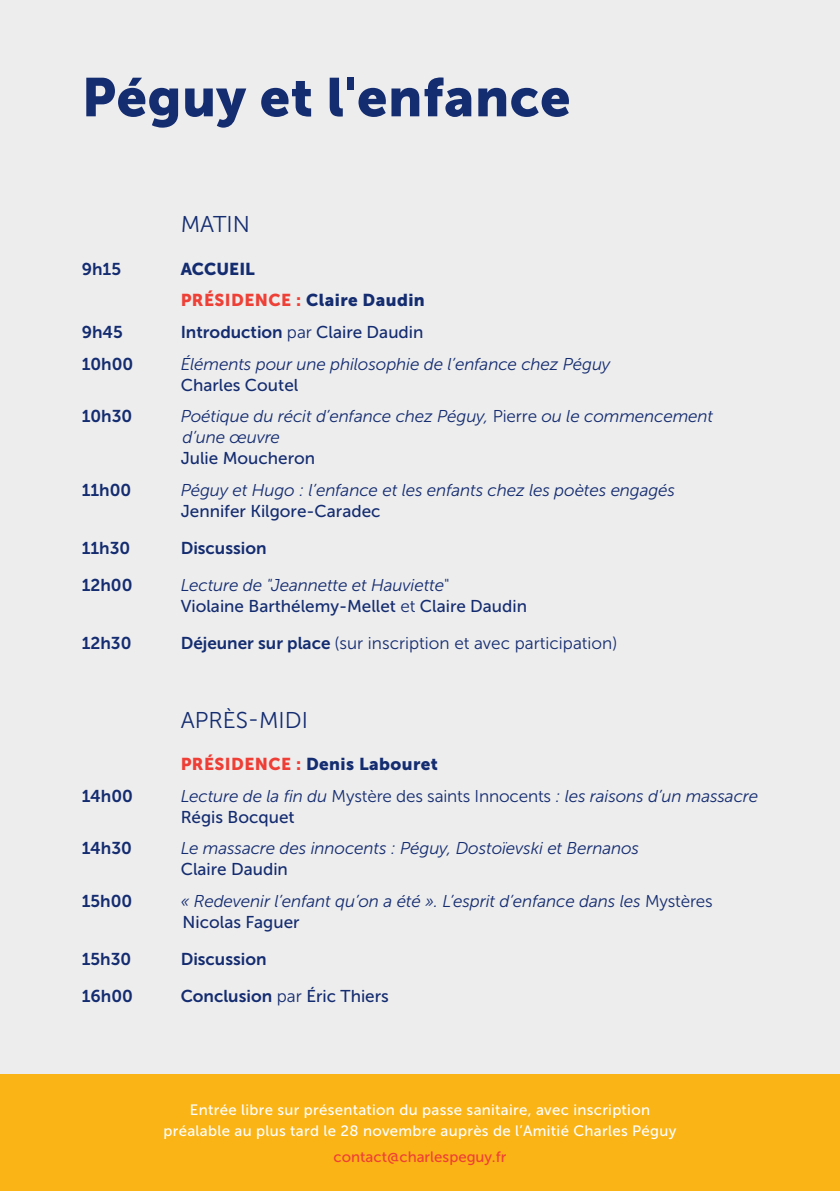
<style>
.page{position:relative;width:840px;height:1191px;background:#fff}
.page>*{position:absolute;margin:0;border:0;box-sizing:border-box;transform-origin:0 0}
.t1{font:54px "Museo Sans 900";letter-spacing:.01em;color:#142c70}
.t2{font:22.8px "Museo Sans 300";color:#142c70}
.t3{font:italic 17.2px/20.8px "Museo Sans 300";letter-spacing:-.01em;color:#142c70}
.t4{font:17.2px "Museo Sans 700";color:#142c70}
.t5{font:17.2px "Museo Sans 500";color:#142c70}
.t6{font:17.2px "Museo Sans 300";color:#142c70}
.t7{font:17.2px "Museo Sans 900";letter-spacing:.025em;color:#142c70}
.t8{font:17.2px "Museo Sans 900";color:#142c70}
.t9{font:15px "Museo Sans 500";letter-spacing:.02em;color:#fff}
.t10{font:15px "Museo Sans 500";color:#ee4036}
.s1{color:#ee4036}
.s2{font-family:"Museo Sans 300"}
.s3{font-family:"Museo Sans 500"}
.s4{font-style:normal}
.s5{font-family:"Museo Sans 700"}
.s6{color:#ee3e35}
.s7{font-family:"Museo Sans 500";font-style:normal}
</style>
<div class="page">
<div style="left:0;top:0;width:839px;height:1191px;background:#ededed"></div>
<div style="left:0;top:1074px;width:839px;height:117px;background:#fbb416"></div>
<p class="t1" style="left:82px;top:67px;width:490px">Péguy et l'enfance</p>
<p class="t2" style="left:180px;top:212px;width:71px">MATIN</p>
<p class="t4" style="left:82px;top:259px;width:41px">9h15</p>
<p class="t8" style="left:180px;top:259px;width:76px">ACCUEIL</p>
<p class="t7" style="left:180px;top:290px;width:245px"><span class="s1">PRÉSIDENCE :</span> Claire Daudin</p>
<p class="t4" style="left:82px;top:322px;width:43px">9h45</p>
<p class="t4" style="left:180px;top:322px;width:244px">Introduction <span class="s2">par</span> <span class="s3">Claire Daudin</span></p>
<p class="t4" style="left:82px;top:354px;width:53px">10h00</p>
<p class="t3" style="left:180px;top:353px;width:431px">Éléments pour une philosophie de l’enfance chez Péguy</p>
<p class="t5" style="left:180px;top:375px;width:119px">Charles Coutel</p>
<p class="t4" style="left:82px;top:407px;width:52px">10h30</p>
<p class="t3" style="left:180px;top:406px;width:533px">Poétique du récit d’enfance chez Péguy, <span class="s4">Pierre</span> ou le commencement d’une œuvre</p>
<p class="t5" style="left:180px;top:449px;width:136px">Julie Moucheron</p>
<p class="t4" style="left:82px;top:480px;width:51px">11h00</p>
<p class="t3" style="left:180px;top:479px;width:495px">Péguy et Hugo : l’enfance et les enfants chez les poètes engagés</p>
<p class="t5" style="left:180px;top:501px;width:201px">Jennifer Kilgore-Caradec</p>
<p class="t4" style="left:82px;top:538px;width:50px">11h30</p>
<p class="t4" style="left:180px;top:538px;width:87px">Discussion</p>
<p class="t4" style="left:82px;top:575px;width:52px">12h00</p>
<p class="t3" style="left:180px;top:574px;width:270px">Lecture de "Jeannette et Hauviette<span class="s4">"</span></p>
<p class="t5" style="left:180px;top:596px;width:348px">Violaine Barthélemy-Mellet <span class="s2">et</span> Claire Daudin</p>
<p class="t4" style="left:82px;top:633px;width:51px">12h30</p>
<p class="t6" style="left:180px;top:633px;width:438px"><span class="s5">Déjeuner sur place</span> (sur inscription et avec participation)</p>
<p class="t2" style="left:180px;top:707px;width:129px">APRÈS-MIDI</p>
<p class="t7" style="left:180px;top:754px;width:259px"><span class="s6">PRÉSIDENCE :</span> Denis Labouret</p>
<p class="t4" style="left:82px;top:786px;width:53px">14h00</p>
<p class="t3" style="left:180px;top:785px;width:578px">Lecture de la fin du <span class="s4">Mystère des saints Innocents</span> : les raisons d’un massacre</p>
<p class="t5" style="left:180px;top:807px;width:115px">Régis Bocquet</p>
<p class="t4" style="left:82px;top:839px;width:52px">14h30</p>
<p class="t3" style="left:180px;top:838px;width:460px">Le massacre des innocents : Péguy, Dostoïevski et Bernanos</p>
<p class="t5" style="left:180px;top:860px;width:109px">Claire Daudin</p>
<p class="t4" style="left:82px;top:891px;width:52px">15h00</p>
<p class="t3" style="left:180px;top:890px;width:533px">« Redevenir l’enfant qu’on a été ». L’esprit d’enfance dans les <span class="s4">Mystères<br></span><span class="s7">Nicolas Faguer</span></p>
<p class="t4" style="left:82px;top:949px;width:51px">15h30</p>
<p class="t4" style="left:180px;top:949px;width:87px">Discussion</p>
<p class="t4" style="left:82px;top:986px;width:53px">16h00</p>
<p class="t4" style="left:180px;top:986px;width:210px">Conclusion <span class="s2">par</span> <span class="s3">Éric Thiers</span></p>
<p class="t9" style="left:190px;top:1102px;width:461px">Entrée libre sur présentation du passe sanitaire, avec inscription</p>
<p class="t9" style="left:163px;top:1123px;width:514px">préalable au plus tard le 28 novembre auprès de l’Amitié Charles Péguy</p>
<p class="t10" style="left:333px;top:1148px;width:174px">contact@charlespeguy.fr</p>
</div>
